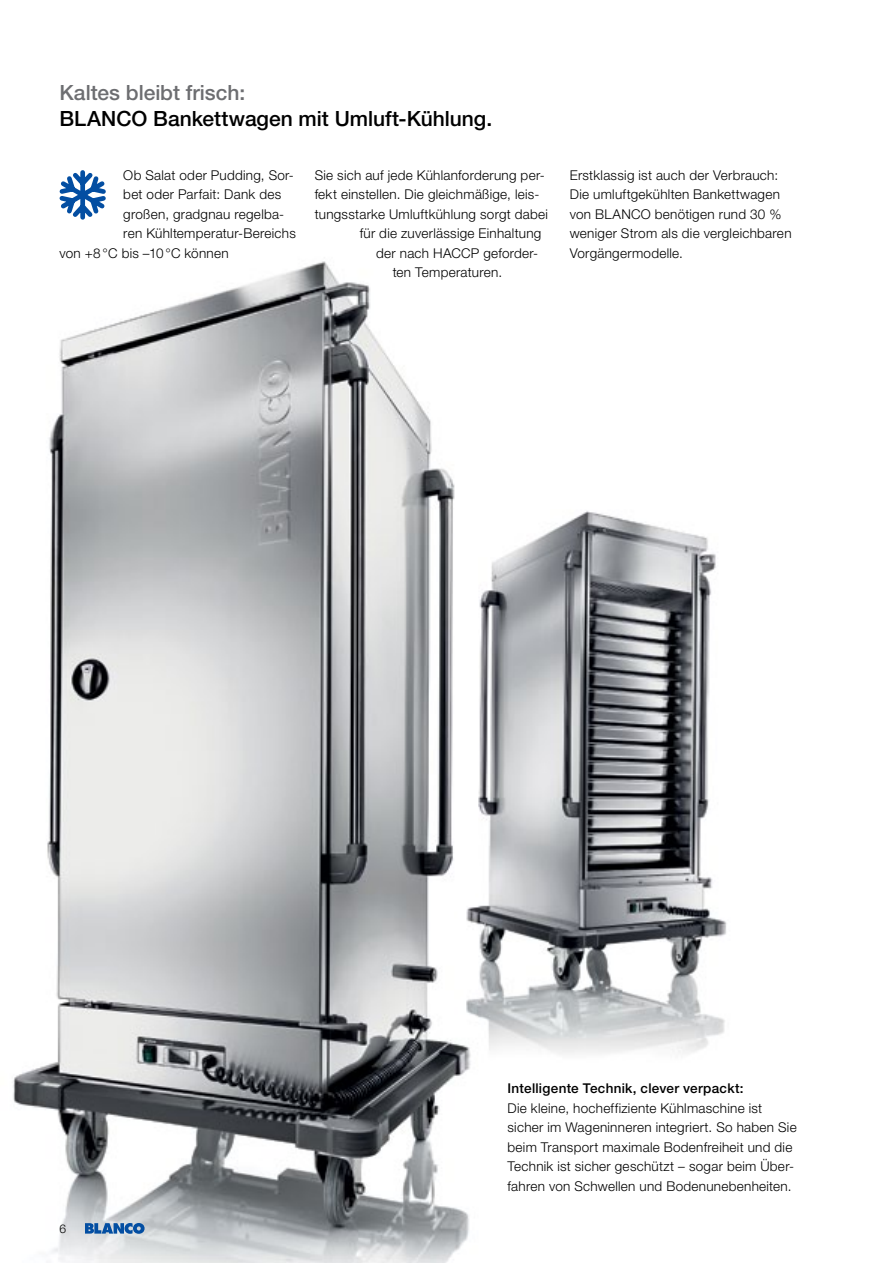
<style>
.page{position:relative;width:893px;height:1263px;background:#fff}
.page>*{position:absolute;margin:0;border:0;box-sizing:border-box;transform-origin:0 0}
.t1{font:500 21px "Helvetica Neue LT Pro";color:#000}
.t2{font:500 21px "Helvetica Neue LT Pro";color:#6d6e71}
.t3{font:300 13.5px/19.5px "Helvetica Neue LT Pro";letter-spacing:.02em;color:#000}
.t4{font:500 13.5px "Helvetica Neue LT Pro";letter-spacing:.02em;color:#000}
.t5{font:300 12px "Helvetica Neue LT Pro";color:#000}
</style>
<div class="page">
<img style="left:13px;top:261px;width:714px;height:1002px">
<svg style="left:85px;top:1223px;width:60px;height:11px"></svg>
<svg style="left:59px;top:170px;width:47px;height:50px"></svg>
<h1 class="t2" style="left:60px;top:80px;width:187px">Kaltes bleibt frisch:</h1>
<h1 class="t1" style="left:60px;top:106px;width:434px">BLANCO Bankettwagen mit Umluft-Kühlung.</h1>
<p class="t3" style="left:123px;top:165px;width:172px">Ob Salat oder Pudding, Sor-</p>
<p class="t3" style="left:123px;top:184px;width:160px">bet oder Parfait: Dank des</p>
<p class="t3" style="left:123px;top:204px;width:162px">großen, gradgnau regelba-</p>
<p class="t3" style="left:123px;top:223px;width:174px">ren Kühltemperatur-Bereichs</p>
<p class="t3" style="left:60px;top:243px;width:171px">von +8 °C bis –10 °C können</p>
<p class="t3" style="left:315px;top:165px;width:232px">Sie sich auf jede Kühlanforderung per-</p>
<p class="t3" style="left:315px;top:184px;width:226px">fekt einstellen. Die gleichmäßige, leis-</p>
<p class="t3" style="left:315px;top:204px;width:235px">tungsstarke Umluftkühlung sorgt dabei</p>
<p class="t3" style="left:360px;top:223px;width:183px">für die zuverlässige Einhaltung</p>
<p class="t3" style="left:376px;top:243px;width:164px">der nach HACCP geforder-</p>
<p class="t3" style="left:393px;top:262px;width:111px">ten Temperaturen.</p>
<p class="t3" style="left:570px;top:165px;width:223px">Erstklassig ist auch der Verbrauch:<br>Die umluftgekühlten Bankettwagen von BLANCO benötigen rund 30 % weniger Strom als die vergleichbaren<br>Vorgängermodelle.</p>
<p class="t5" style="left:60px;top:1222px;width:8px">6</p>
<p class="t4" style="left:507px;top:1080px;width:238px">Intelligente Technik, clever verpackt:</p>
<p class="t3" style="left:507px;top:1098px;width:291px">Die kleine, hocheffiziente Kühlmaschine ist sicher im Wageninneren integriert. So haben Sie beim Transport maximale Bodenfreiheit und die Technik ist sicher geschützt – sogar beim Über&shy;fahren von Schwellen und Bodenunebenheiten.</p>
</div>
